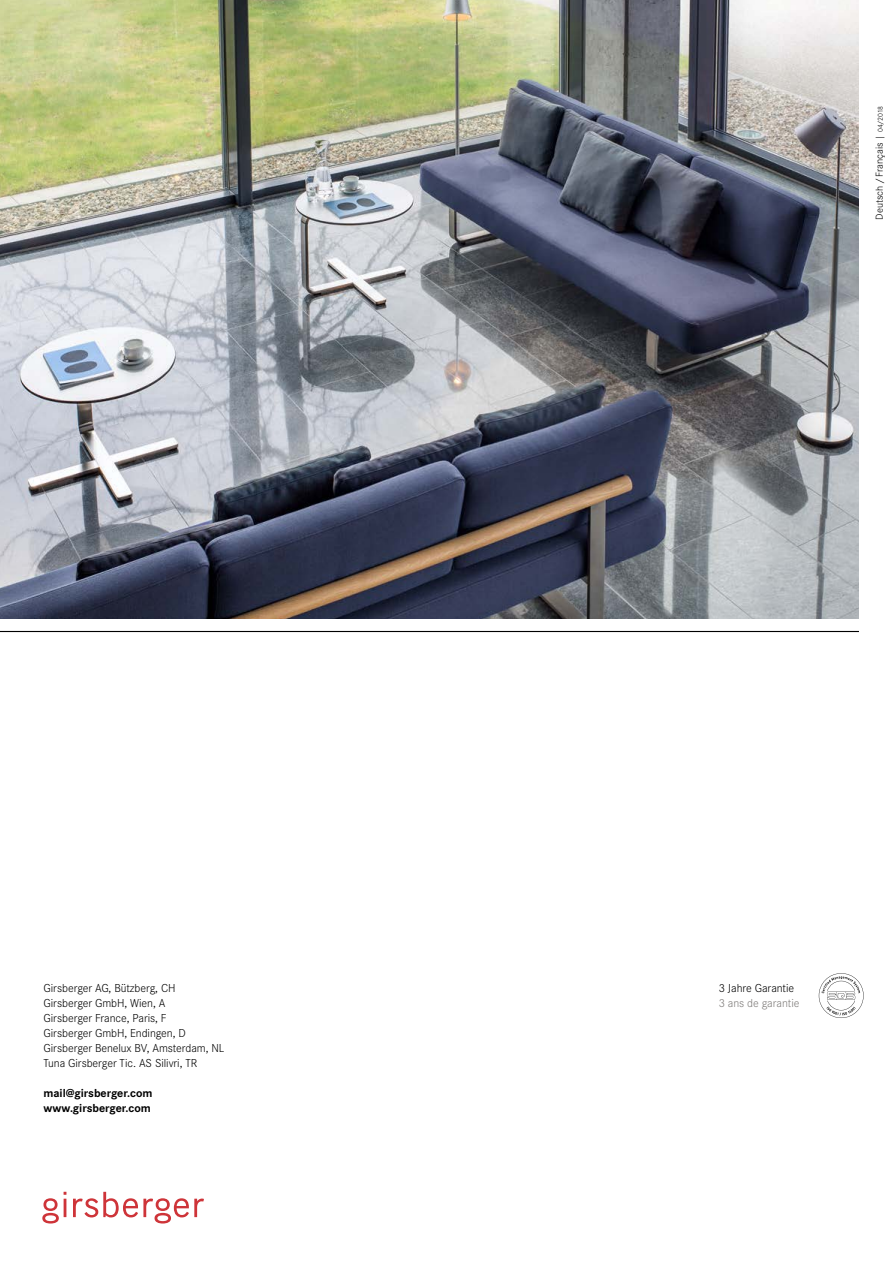
<style>
.page{position:relative;width:893px;height:1263px;background:#fff}
.page>*{position:absolute;margin:0;border:0;box-sizing:border-box;transform-origin:0 0}
.t1{font:300 12px/15px "Corporate S";letter-spacing:-.005em;color:#000}
.t2{font:700 12px/15px "Corporate S";letter-spacing:-.005em;color:#000}
.t3{font:300 12px "Corporate S";letter-spacing:-.005em;color:#7f7c7a}
.t4{font:300 10.5px "Corporate S";color:#000}
.s1{font-size:7.5px}
</style>
<div class="page">
<svg style="left:42px;top:1192px;width:162px;height:31px"></svg>
<hr style="left:0;top:631px;width:859px;height:1px;background:#000">
<svg style="left:819px;top:973px;width:45px;height:45px"></svg>
<img style="left:0;top:0;width:859px;height:619px">
<p class="t1" style="left:44px;top:981px;width:182px">Girsberger AG, Bützberg, CH<br>Girsberger GmbH, Wien, A<br>Girsberger France, Paris, F<br>Girsberger GmbH, Endingen, D<br>Girsberger Benelux BV, Amsterdam, NL<br>Tuna Girsberger Tic. AS Silivri, TR</p>
<p class="t2" style="left:44px;top:1086px;width:110px">mail@girsberger.com www.girsberger.com</p>
<p class="t4" style="left:873px;top:220px;width:115px;rotate:-90deg">Deutsch/Français | <span class="s1">04/2018</span></p>
<p class="t1" style="left:719px;top:981px;width:77px">3 Jahre Garantie</p>
<p class="t3" style="left:719px;top:997px;width:82px">3 ans de garantie</p>
</div>
